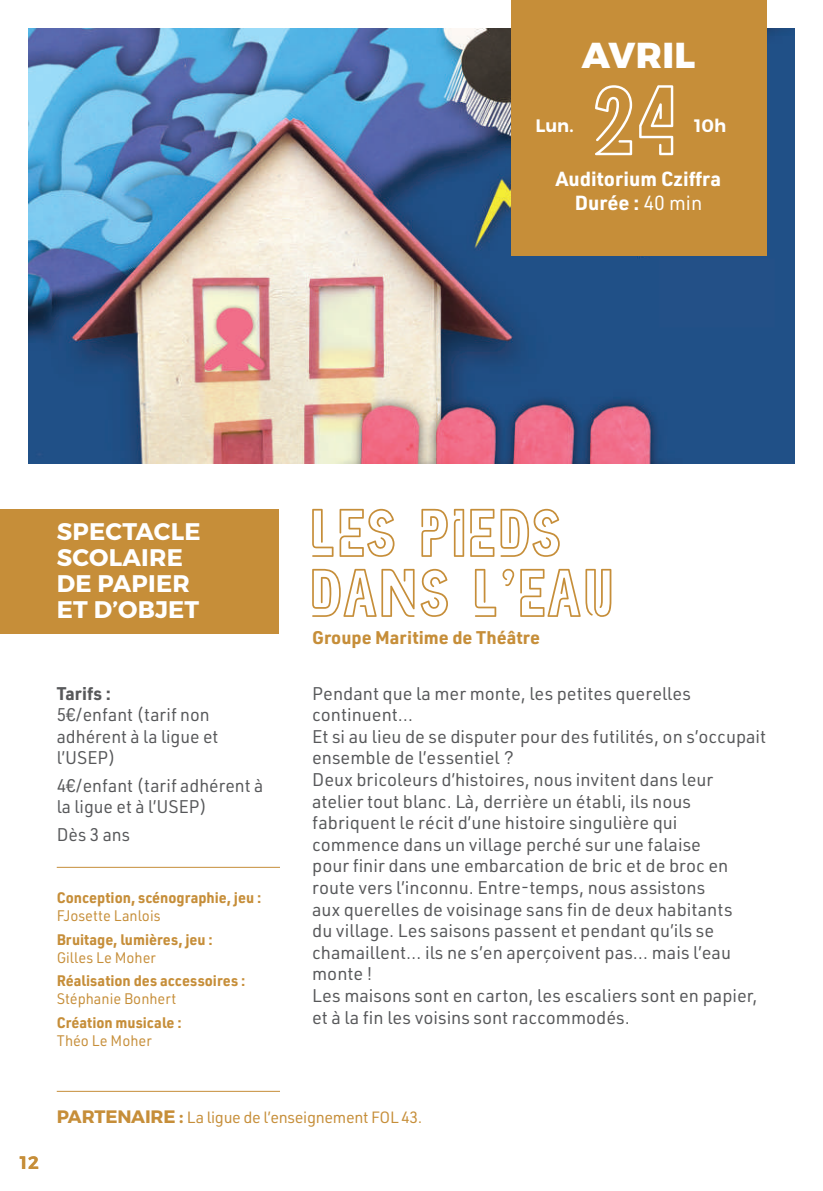
<style>
.page{position:relative;width:823px;height:1191px;background:#fff}
.page>*{position:absolute;margin:0;border:0;box-sizing:border-box;transform-origin:0 0}
.t1{font:87.4px "Neoneon";color:#fff}
.t2{font:60px/60px "Neoneon";color:#c68e39}
.t3{font:800 36px "Montserrat";letter-spacing:.01em;color:#fff}
.t4{font:700 24px/26px "Montserrat";letter-spacing:.01em;color:#fff}
.t5{font:700 20px/24px "URWDIN";color:#fff;text-align:center}
.t6{font:18px/21.6px "URWDIN";color:#57585a}
.t7{font:700 18px "URWDIN";color:#c68e39}
.t8{font:700 18px "URWDIN";color:#57585a}
.t9{font:600 18px "Montserrat";color:#fff}
.t10{font:600 18px "Montserrat";color:#c68e39}
.t11{font:16px "URWDIN";letter-spacing:-.02em;color:#c68e39}
.t12{font:700 15px "URWDIN";color:#c68e39;scale:.96 1}
.t13{font:15px "URWDIN";color:#c68e39;scale:.96 1}
.s1{font-weight:400}
.s2{font-family:"Montserrat";font-weight:700;font-size:18px}
</style>
<div class="page">
<img style="left:28px;top:28px;width:766px;height:435px">
<hr style="left:57px;top:867px;width:223px;height:1px;background:#c68e39">
<div style="left:0;top:509px;width:278px;height:124px;background:#c68e39"></div>
<div style="left:510px;top:0;width:255px;height:255px;background:#c68e39"></div>
<hr style="left:57px;top:1090px;width:223px;height:1px;background:#c68e39">
<h3 class="t3" style="left:581px;top:32px;width:115px">AVRIL</h3>
<h1 class="t1" style="left:594px;top:67px;width:88px">24</h1>
<p class="t5" style="left:555px;top:166px;width:167px">Auditorium Cziffra<br>Durée : <span class="s1">40 min</span></p>
<p class="t9" style="left:535px;top:115px;width:40px">Lun.</p>
<p class="t9" style="left:693px;top:115px;width:34px">10h</p>
<h3 class="t4" style="left:57px;top:519px;width:145px">SPECTACLE<br>SCOLAIRE<br>DE PAPIER<br>ET D’OBJET</h3>
<p class="t8" style="left:57px;top:680px;width:56px">Tarifs :</p>
<p class="t6" style="left:57px;top:703px;width:163px">5€/enfant (tarif non adhérent à la ligue et l’USEP)</p>
<p class="t6" style="left:57px;top:774px;width:208px">4€/enfant (tarif adhérent à la ligue et à l’USEP)</p>
<p class="t6" style="left:57px;top:823px;width:75px">Dès 3 ans</p>
<p class="t12" style="left:57px;top:887px;width:214px">Conception, scénographie, jeu :</p>
<p class="t13" style="left:57px;top:905px;width:109px">FJosette Lanlois</p>
<p class="t12" style="left:57px;top:929px;width:164px">Bruitage, lumières, jeu :</p>
<p class="t13" style="left:57px;top:947px;width:105px">Gilles Le Moher</p>
<p class="t12" style="left:57px;top:970px;width:198px">Réalisation des accessoires :</p>
<p class="t13" style="left:57px;top:989px;width:126px">Stéphanie Bonhert</p>
<p class="t12" style="left:57px;top:1012px;width:131px">Création musicale :</p>
<p class="t13" style="left:57px;top:1030px;width:100px">Théo Le Moher</p>
<h2 class="t2" style="left:312px;top:500px;width:306px">LES PIEDS<br>DANS L'EAU</h2>
<p class="t7" style="left:312px;top:625px;width:229px">Groupe Maritime de Théâtre</p>
<p class="t6" style="left:312px;top:682px;width:455px">Pendant que la mer monte, les petites querelles continuent…<br>Et si au lieu de se disputer pour des futilités, on s’occupait ensemble de l’essentiel ?<br>Deux bricoleurs d’histoires, nous invitent dans leur atelier tout blanc. Là, derrière un établi, ils nous fabriquent le récit d’une histoire singulière qui commence dans un village perché sur une falaise<br>pour finir dans une embarcation de bric et de broc en route vers l’inconnu. Entre-temps, nous assistons<br>aux querelles de voisinage sans fin de deux habitants<br>du village. Les saisons passent et pendant qu’ils se chamaillent… ils ne s’en aperçoivent pas… mais l’eau monte !<br>Les maisons sont en carton, les escaliers sont en papier, et à la fin les voisins sont raccommodés.</p>
<p class="t10" style="left:20px;top:1151px;width:21px">12</p>
<p class="t11" style="left:57px;top:1106px;width:367px"><span class="s2">PARTENAIRE :</span> La ligue de l’enseignement FOL 43.</p>
</div>
